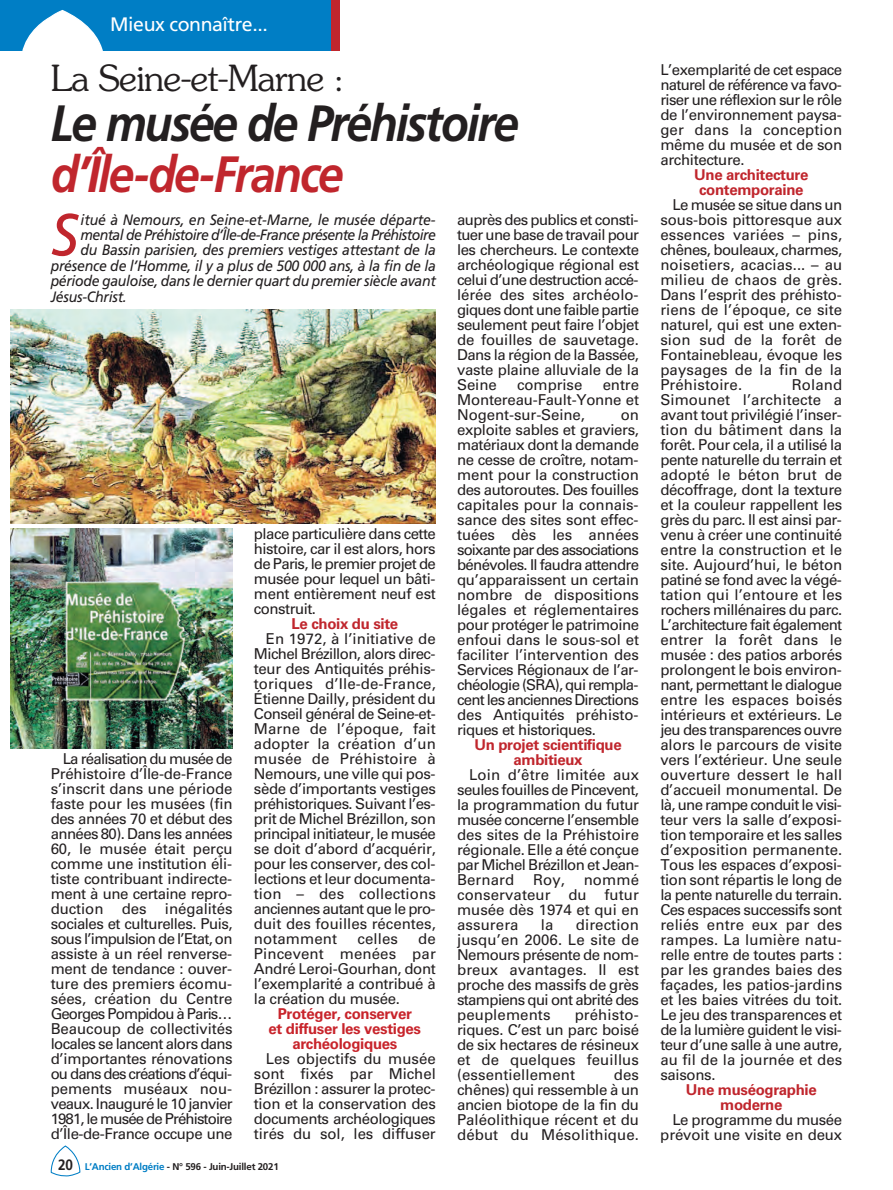
<style>
.page{position:relative;width:893px;height:1190px;background:#fff}
.page>*{position:absolute;margin:0;border:0;box-sizing:border-box;transform-origin:0 0}
.t1{font:italic 59.25px "Frutiger LT Std";color:#c0262d;scale:.94 1}
.t2{font:italic 700 51px "Frutiger LT Std";letter-spacing:-.045em;color:#231f20;scale:.9 1}
.t3{font:italic 700 51px "Frutiger LT Std";letter-spacing:-.045em;color:#c0262d;scale:.9 1}
.t4{font:300 36px "Souvenir Std";letter-spacing:-.025em;color:#231f20}
.t5{font:19.5px "Frutiger LT Std";letter-spacing:-.02em;color:#fff}
.t6{font:15px/15px "Univers LT Std";letter-spacing:-.02em;color:#231f20;text-align:justify}
.t7{font:italic 15px "Frutiger LT Std";letter-spacing:-.015em;color:#231f20;scale:.94 1}
.t8{font:700 15px/15px "Univers LT Std";letter-spacing:-.02em;color:#c0262d;text-align:center}
.t9{font:italic 15px "Frutiger LT Std";letter-spacing:-.04em;color:#231f20;scale:.94 1}
.t10{font:700 15px/15px "Univers LT Std";letter-spacing:-.02em;color:#c8242b;text-align:center}
.t11{font:700 9.75px "Frutiger LT Std";letter-spacing:-.02em;color:#231f20}
.s1{font-size:15px}
.s2{color:#007ec5}
</style>
<div class="page">
<svg style="left:51px;top:1145px;width:29px;height:31px"></svg>
<div style="left:0;top:0;width:340px;height:51px;background:#007ec5"></div>
<svg style="left:22px;top:10px;width:81px;height:41px"></svg>
<div style="left:331px;top:0;width:9px;height:51px;background:#c0262d"></div>
<img style="left:10px;top:309px;width:425px;height:215px">
<img style="left:10px;top:528px;width:222px;height:221px">
<h3 class="t5" style="left:110px;top:13px;width:159px">Mieux connaître...</h3>
<h3 class="t4" style="left:51px;top:57px;width:295px">La Seine-et-Marne :</h3>
<h2 class="t2" style="left:51px;top:94px;width:521px">Le musée de Préhistoire</h2>
<h2 class="t3" style="left:51px;top:145px;width:327px">d’Île-de-France</h2>
<h1 class="t1" style="left:51px;top:211px;width:31px">S</h1>
<p class="t7" style="left:80px;top:213px;width:379px">itué à Nemours, en Seine-et-Marne, le musée départe-</p>
<p class="t6" style="left:457px;top:213px;width:183px">auprès des publics et consti&shy;tuer une base de travail pour les chercheurs. Le contexte archéologique régional est celui d’une destruction accé&shy;lérée des sites archéolo&shy;giques dont une faible partie seulement peut faire l’objet de fouilles de sauvetage.<br>Dans la région de la Bassée, vaste plaine alluviale de la Seine</p>
<p class="t9" style="left:80px;top:229px;width:379px">mental de Préhistoire d’Île-de-France présente la Préhistoire</p>
<p class="t7" style="left:80px;top:244px;width:379px">du Bassin parisien, des premiers vestiges attestant de la</p>
<p class="t7" style="left:51px;top:260px;width:411px">présence de l’Homme, il y a plus de 500 000 ans, à la fin de la</p>
<p class="t7" style="left:51px;top:275px;width:411px">période gauloise, dans le dernier quart du premier siècle avant</p>
<p class="t7" style="left:51px;top:291px;width:82px">Jésus-Christ.</p>
<p class="t6" style="left:517px;top:378px;width:67px">comprise</p>
<p class="t6" style="left:457px;top:378px;width:183px;text-indent:145px">entre Montereau-Fault-Yonne et Nogent-sur-Seine,</p>
<p class="t6" style="left:457px;top:408px;width:183px;text-indent:164px">on exploite sables et graviers, matériaux dont la demande ne cesse de croître, notam&shy;ment pour la construction des autoroutes. Des fouilles capitales pour la connais&shy;sance des sites sont effec&shy;tuées dès les années soixante par des associations bénévoles. Il faudra attendre qu’apparaissent un certain nombre de dispositions légales et réglementaires pour protéger le patrimoine enfoui dans le sous-sol et faciliter l’intervention des Services Régionaux de l’ar&shy;chéologie (SRA), qui rempla&shy;cent les anciennes Directions des Antiquités préhisto&shy;riques et historiques.</p>
<p class="t8" style="left:474px;top:738px;width:149px">Un projet scientifique ambitieux</p>
<p class="t6" style="left:457px;top:768px;width:183px;text-indent:12px">Loin d’être limitée aux seules fouilles de Pincevent, la programmation du futur musée concerne l’ensemble des sites de la Préhistoire régionale. Elle a été conçue par Michel Brézillon et Jean-Bernard Roy, nommé conservateur du futur musée dès 1974 et qui en assurera</p>
<p class="t6" style="left:254px;top:528px;width:183px">place particulière dans cette histoire, car il est alors, hors de Paris, le premier projet de musée pour lequel un bâti&shy;ment entièrement neuf est construit.</p>
<p class="t8" style="left:291px;top:617px;width:108px">Le choix du site</p>
<p class="t6" style="left:254px;top:633px;width:183px;text-indent:12px">En 1972, à l’initiative de Michel Brézillon, alors direc&shy;teur des Antiquités préhis&shy;toriques d’Ile-de-France, Étienne Dailly, président du Conseil général de Seine-et-Marne de l’époque, fait adopter la création d’un musée de Préhistoire à Nemours, une ville qui pos&shy;sède d’importants vestiges préhistoriques. Suivant l’es&shy;prit de Michel Brézillon, son principal initiateur, le musée se doit d’abord d’acquérir, pour les conserver, des col&shy;lections et leur documenta&shy;tion – des collections anciennes autant que le pro&shy;duit des fouilles récentes, notamment</p>
<p class="t6" style="left:51px;top:753px;width:183px;text-indent:12px">La réalisation du musée de Préhistoire d’Île-de-France s’inscrit dans une période faste pour les musées (fin des années 70 et début des années 80). Dans les années 60, le musée était perçu comme une institution éli&shy;tiste contribuant indirecte&shy;ment à une certaine repro&shy;duction des inégalités sociales et culturelles. Puis, sous l’impulsion de l’Etat, on assiste à un réel renverse&shy;ment de tendance : ouver&shy;ture des premiers écomu&shy;sées, création du Centre Georges Pompidou à Paris… Beaucoup de collectivités locales se lancent alors dans d’importantes rénovations ou dans des créations d’équi&shy;pements muséaux nou&shy;veaux. Inauguré le 10 janvier 1981, le musée de Préhistoire d’Île-de-France occupe une</p>
<p class="t6" style="left:457px;top:918px;width:183px;text-indent:119px">direction jusqu’en 2006. Le site de Nemours présente de nom&shy;breux avantages. Il est proche des massifs de grès stampiens qui ont abrité des peuplements</p>
<p class="t6" style="left:540px;top:918px;width:14px">la</p>
<p class="t6" style="left:254px;top:933px;width:183px;text-indent:164px">de Pincevent menées par André Leroi-Gourhan, dont l’exemplarité a contribué à la création du musée.</p>
<p class="t10" style="left:268px;top:1007px;width:154px">Protéger, conserver<br>et diffuser les vestiges archéologiques</p>
<p class="t6" style="left:254px;top:1053px;width:183px;text-indent:12px">Les objectifs du musée sont fixés par Michel Brézillon : assurer la protec&shy;tion et la conservation des documents archéologiques tirés du sol, les diffuser</p>
<p class="t6" style="left:357px;top:933px;width:42px">celles</p>
<p class="t6" style="left:457px;top:1008px;width:183px;text-indent:117px">préhisto&shy;riques. C’est un parc boisé de six hectares de résineux et de quelques feuillus (essentiellement</p>
<p class="t6" style="left:457px;top:1068px;width:183px;text-indent:157px">des chênes) qui ressemble à un ancien biotope de la fin du Paléolithique récent et du début du Mésolithique.</p>
<p class="t11" style="left:58px;top:1162px;width:222px"><span class="s1">20</span> <span class="s2">L’Ancien d’Algérie</span> - N° 596 - Juin-Juillet 2021</p>
<p class="t6" style="left:660px;top:64px;width:183px">L’exemplarité de cet espace naturel de référence va favo&shy;riser une réflexion sur le rôle de l’environnement paysa&shy;ger dans la conception même du musée et de son architecture.</p>
<p class="t8" style="left:694px;top:168px;width:116px">Une architecture contemporaine</p>
<p class="t6" style="left:660px;top:199px;width:183px;text-indent:12px">Le musée se situe dans un sous-bois pittoresque aux essences variées – pins, chênes, bouleaux, charmes, noisetiers, acacias... – au milieu de chaos de grès.<br>Dans l’esprit des préhisto&shy;riens de l’époque, ce site naturel, qui est une exten&shy;sion sud de la forêt de Fontainebleau, évoque les paysages de la fin de la Préhistoire.</p>
<p class="t6" style="left:660px;top:379px;width:183px;text-indent:131px">Roland Simounet l’architecte a avant tout privilégié l’inser&shy;tion du bâtiment dans la forêt. Pour cela, il a utilisé la pente naturelle du terrain et adopté le béton brut de décoffrage, dont la texture et la couleur rappellent les grès du parc. Il est ainsi par&shy;venu à créer une continuité entre la construction et le site. Aujourd’hui, le béton patiné se fond avec la végé&shy;tation qui l’entoure et les rochers millénaires du parc.<br>L’architecture fait également entrer la forêt dans le musée : des patios arborés prolongent le bois environ&shy;nant, permettant le dialogue entre les espaces boisés intérieurs et extérieurs. Le jeu des transparences ouvre alors le parcours de visite vers l’extérieur. Une seule ouverture dessert le hall d’accueil monumental. De là, une rampe conduit le visi&shy;teur vers la salle d’exposi&shy;tion temporaire et les salles d’exposition permanente.<br>Tous les espaces d’exposi&shy;tion sont répartis le long de la pente naturelle du terrain.<br>Ces espaces successifs sont reliés entre eux par des rampes. La lumière natu&shy;relle entre de toutes parts : par les grandes baies des façades, les patios-jardins et les baies vitrées du toit.<br>Le jeu des transparences et de la lumière guident le visi&shy;teur d’une salle à une autre, au fil de la journée et des saisons.</p>
<p class="t8" style="left:685px;top:1083px;width:132px">Une muséographie moderne</p>
<p class="t6" style="left:660px;top:1114px;width:183px;text-align:right">Le programme du musée prévoit une visite en deux</p>
</div>
